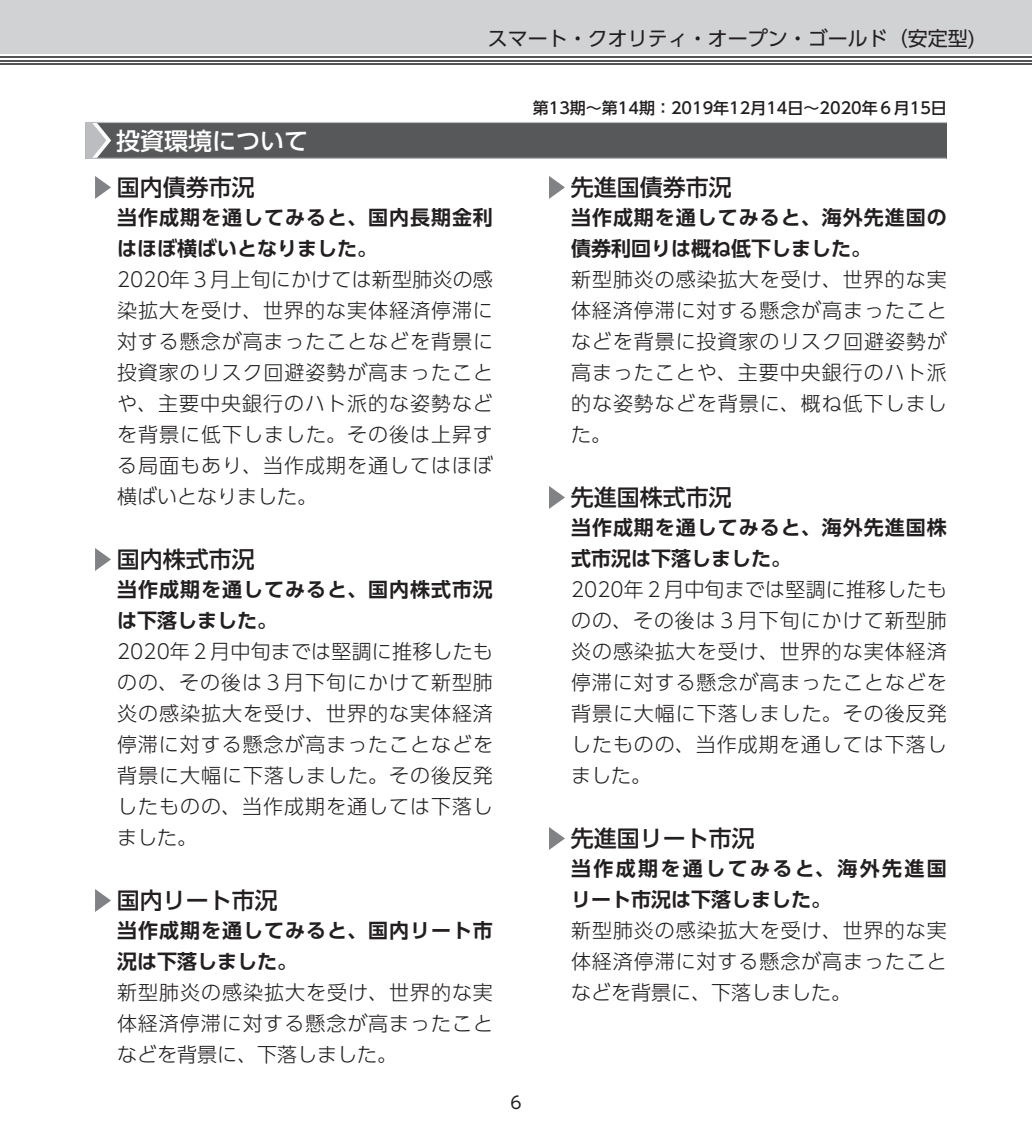
<style>
.page{position:relative;width:1032px;height:1134px;background:#fff}
.page>*{position:absolute;margin:0;border:0;box-sizing:border-box;transform-origin:0 0}
.t1{font:24px "UD Shin Go Pro Medium 90 msp RKSJ H";color:#fff}
.t2{font:23px "UD Shin Go Pro Medium 90 msp RKSJ H";color:#231f20}
.t3{font:20px/31px "UD Shin Go Pro Light 90 msp RKSJ H";letter-spacing:.05em;color:#231f20;text-align:justify}
.t4{font:20px/31px "UD Shin Go Pro De Bold 90 msp RKSJ H";letter-spacing:.05em;color:#231f20}
.t5{font:20px/31px "UD Shin Go Pro De Bold 90 msp RKSJ H";letter-spacing:.12em;color:#231f20}
.t6{font:20px "UD Shin Go Pro Regular 90 msp RKSJ H";color:#231f20}
.t7{font:17px "UD Shin Go Pro Regular 90 msp RKSJ H";color:#231f20}
.t8{font:16px "UD Shin Go Pro Medium 90 msp RKSJ H";color:#231f20}
</style>
<div class="page">
<div style="left:0;top:0;width:1032px;height:54px;background:#d1d2d4"></div>
<hr style="left:0;top:63px;width:1032px;height:2px;background:#535355">
<hr style="left:0;top:60px;width:1032px;height:1px;background:#535355">
<hr style="left:0;top:56px;width:1032px;height:2px;background:#535355">
<div style="left:85px;top:122px;width:862px;height:36px;background:#57585a"></div>
<hr style="left:85px;top:158px;width:861px;height:1px;background:#bcbdc0">
<hr style="left:85px;top:122px;width:862px;height:1px;background:#bcbdc0">
<svg style="left:85px;top:123px;width:26px;height:35px"></svg>
<svg style="left:95px;top:176px;width:16px;height:23px"></svg>
<svg style="left:95px;top:548px;width:16px;height:23px"></svg>
<svg style="left:95px;top:889px;width:16px;height:23px"></svg>
<svg style="left:549px;top:176px;width:16px;height:23px"></svg>
<svg style="left:549px;top:486px;width:16px;height:23px"></svg>
<svg style="left:549px;top:827px;width:16px;height:23px"></svg>
<p class="t6" style="left:488px;top:31px;width:489px">スマート・クオリティ・オープン・ゴールド（安定型)</p>
<p class="t1" style="left:116px;top:131px;width:194px">投資環境について</p>
<p class="t2" style="left:117px;top:179px;width:139px">国内債券市況</p>
<p class="t4" style="left:117px;top:204px;width:377px">当作成期を通してみると、国内長期金利はほぼ横ばいとなりました。</p>
<p class="t3" style="left:117px;top:266px;width:377px">2020年３月上旬にかけては新型肺炎の感染拡大を受け、世界的な実体経済停滞に対する懸念が高まったことなどを背景に投資家のリスク回避姿勢が高まったことや、主要中央銀行のハト派的な姿勢などを背景に低下しました。その後は上昇する局面もあり、当作成期を通してはほぼ横ばいとなりました。</p>
<p class="t2" style="left:117px;top:551px;width:139px">国内株式市況</p>
<p class="t4" style="left:117px;top:576px;width:377px">当作成期を通してみると、国内株式市況は下落しました。</p>
<p class="t3" style="left:117px;top:638px;width:377px">2020年２月中旬までは堅調に推移したものの、その後は３月下旬にかけて新型肺炎の感染拡大を受け、世界的な実体経済停滞に対する懸念が高まったことなどを背景に大幅に下落しました。その後反発したものの、当作成期を通しては下落しました。</p>
<p class="t2" style="left:117px;top:892px;width:163px">国内リート市況</p>
<p class="t4" style="left:117px;top:917px;width:377px">当作成期を通してみると、国内リート市況は下落しました。</p>
<p class="t3" style="left:117px;top:979px;width:377px">新型肺炎の感染拡大を受け、世界的な実体経済停滞に対する懸念が高まったことなどを背景に、下落しました。</p>
<p class="t8" style="left:533px;top:102px;width:416px">第13期～第14期：2019年12月14日～2020年６月15日</p>
<p class="t2" style="left:571px;top:179px;width:162px">先進国債券市況</p>
<p class="t4" style="left:571px;top:204px;width:377px">当作成期を通してみると、海外先進国の債券利回りは概ね低下しました。</p>
<p class="t3" style="left:571px;top:266px;width:377px">新型肺炎の感染拡大を受け、世界的な実体経済停滞に対する懸念が高まったことなどを背景に投資家のリスク回避姿勢が高まったことや、主要中央銀行のハト派的な姿勢などを背景に、概ね低下しました。</p>
<p class="t2" style="left:571px;top:489px;width:162px">先進国株式市況</p>
<p class="t4" style="left:571px;top:514px;width:377px">当作成期を通してみると、海外先進国株式市況は下落しました。</p>
<p class="t3" style="left:571px;top:576px;width:377px">2020年２月中旬までは堅調に推移したものの、その後は３月下旬にかけて新型肺炎の感染拡大を受け、世界的な実体経済停滞に対する懸念が高まったことなどを背景に大幅に下落しました。その後反発したものの、当作成期を通しては下落しました。</p>
<p class="t2" style="left:571px;top:830px;width:185px">先進国リート市況</p>
<p class="t5" style="left:571px;top:855px;width:377px">当作成期を通してみると、海外先進国リート市況は下落しました。</p>
<p class="t3" style="left:571px;top:917px;width:377px">新型肺炎の感染拡大を受け、世界的な実体経済停滞に対する懸念が高まったことなどを背景に、下落しました。</p>
<p class="t7" style="left:510px;top:1096px;width:13px">6</p>
</div>
